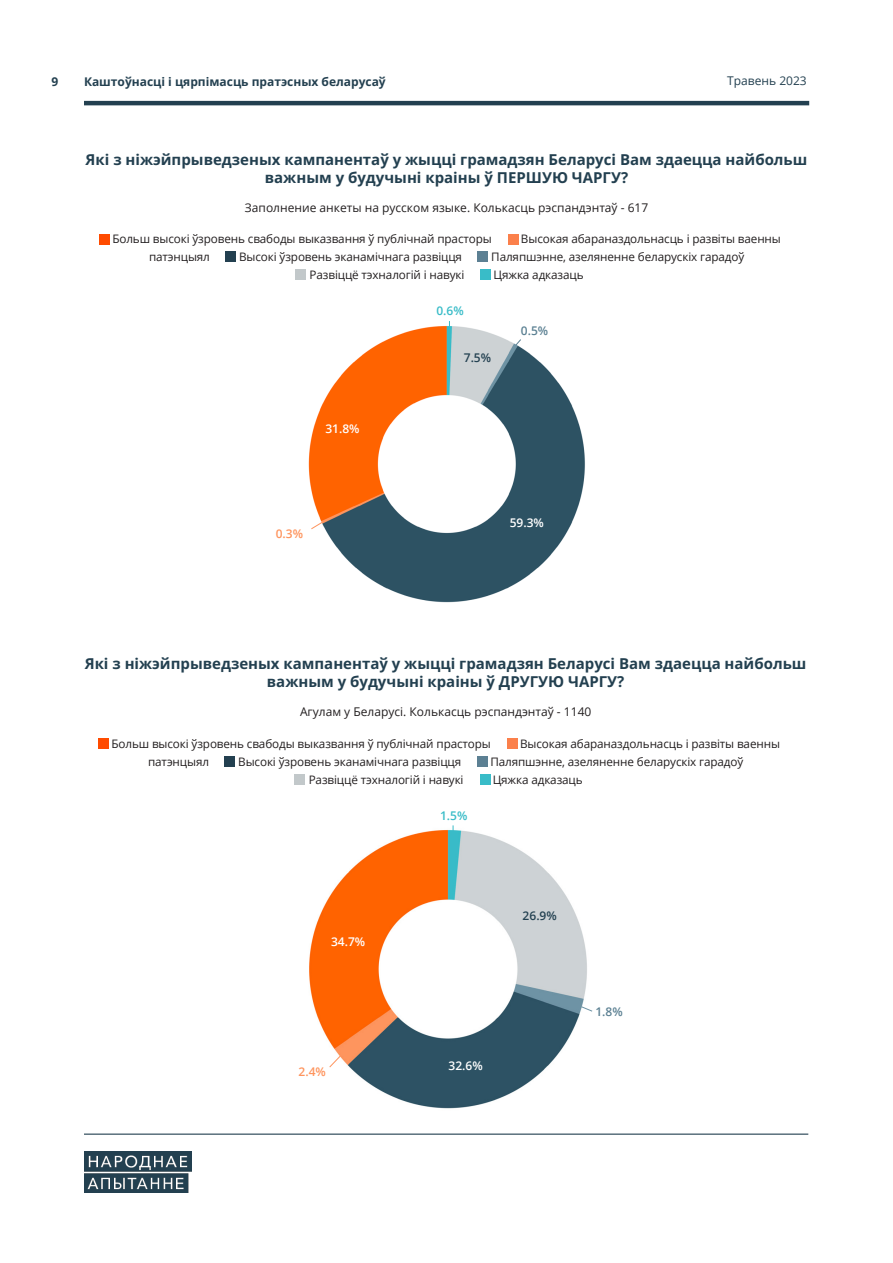
<style>
.page{position:relative;width:893px;height:1263px;background:#fff}
.page>*{position:absolute;margin:0;border:0;box-sizing:border-box;transform-origin:0 0}
.t1{font:700 15px/18px "Open Sans";color:#234050;text-align:center}
.t2{font:12px "Open Sans";color:#231f20}
.t3{font:700 12px "Open Sans";color:#234050}
.t4{font:600 12px "Open Sans";color:#fff}
.t5{font:12px "Open Sans";color:#234050}
.t6{font:600 12px "Open Sans";color:#234151}
.t7{font:600 12px "Open Sans";color:#fe945d}
.t8{font:600 12px "Open Sans";color:#5c8193}
.t9{font:600 12px "Open Sans";color:#39bcc8}
.t10{font:11.7px "Open Sans";letter-spacing:-.01em;color:#231f20}
</style>
<div class="page">
<hr style="left:84px;top:101px;width:725px;height:4px;background:#234050">
<hr style="left:84px;top:1133px;width:724px;height:2px;background:#234050">
<img style="left:84px;top:1152px;width:108px;height:40px">
<img style="left:308px;top:325px;width:277px;height:278px">
<svg style="left:311px;top:520px;width:15px;height:9px"></svg>
<svg style="left:515px;top:339px;width:6px;height:7px"></svg>
<div style="left:99px;top:234px;width:10px;height:10px;background:#ff4b00"></div>
<div style="left:98px;top:739px;width:10px;height:10px;background:#ff4b00"></div>
<div style="left:508px;top:234px;width:10px;height:10px;background:#fb804b"></div>
<div style="left:507px;top:739px;width:10px;height:10px;background:#fb804b"></div>
<div style="left:225px;top:251px;width:10px;height:10px;background:#234050"></div>
<div style="left:224px;top:756px;width:10px;height:10px;background:#234050"></div>
<div style="left:478px;top:251px;width:10px;height:10px;background:#5c8093"></div>
<div style="left:477px;top:756px;width:10px;height:10px;background:#5c8093"></div>
<div style="left:296px;top:270px;width:10px;height:10px;background:#c2c8ca"></div>
<div style="left:295px;top:775px;width:10px;height:10px;background:#c2c8ca"></div>
<div style="left:481px;top:270px;width:10px;height:10px;background:#39bcc8"></div>
<div style="left:480px;top:775px;width:10px;height:10px;background:#39bcc8"></div>
<img style="left:309px;top:825px;width:278px;height:284px">
<svg style="left:329px;top:1055px;width:12px;height:12px"></svg>
<svg style="left:581px;top:1006px;width:12px;height:6px"></svg>
<p class="t3" style="left:51px;top:74px;width:8px">9</p>
<p class="t3" style="left:84px;top:74px;width:303px">Каштоўнасці і цярпімасць пратэсных беларусаў</p>
<p class="t5" style="left:727px;top:73px;width:81px">Травень 2023</p>
<p class="t1" style="left:86px;top:150px;width:723px">Які з ніжэйпрыведзеных кампанентаў у жыцці грамадзян Беларусі Вам здаецца найбольш важным у будучыні краіны ў ПЕРШУЮ ЧАРГУ?</p>
<p class="t2" style="left:245px;top:199px;width:405px">Заполнение анкеты на русском языке. Колькасць рэспандэнтаў - 617</p>
<p class="t10" style="left:112px;top:231px;width:381px">Больш высокі ўзровень свабоды выказвання ў публічнай прасторы</p>
<p class="t10" style="left:521px;top:231px;width:261px">Высокая абараназдольнасць і развіты ваенны</p>
<p class="t10" style="left:149px;top:249px;width:62px">патэнцыял</p>
<p class="t10" style="left:239px;top:249px;width:224px">Высокі ўзровень эканамічнага развіцця</p>
<p class="t10" style="left:491px;top:249px;width:255px">Паляпшэнне, азеляненне беларускіх гарадоў</p>
<p class="t10" style="left:310px;top:267px;width:156px">Развіццё тэхналогій і навукі</p>
<p class="t10" style="left:494px;top:267px;width:92px">Цяжка адказаць</p>
<p class="t4" style="left:325px;top:421px;width:36px">31.8%</p>
<p class="t7" style="left:276px;top:526px;width:29px">0.3%</p>
<p class="t9" style="left:436px;top:303px;width:29px">0.6%</p>
<p class="t6" style="left:464px;top:350px;width:29px">7.5%</p>
<p class="t8" style="left:521px;top:322px;width:29px">0.5%</p>
<p class="t4" style="left:510px;top:515px;width:36px">59.3%</p>
<p class="t1" style="left:85px;top:654px;width:723px">Які з ніжэйпрыведзеных кампанентаў у жыцці грамадзян Беларусі Вам здаецца найбольш важным у будучыні краіны ў ДРУГУЮ ЧАРГУ?</p>
<p class="t2" style="left:300px;top:704px;width:293px">Агулам у Беларусі. Колькасць рэспандэнтаў - 1140</p>
<p class="t10" style="left:111px;top:735px;width:381px">Больш высокі ўзровень свабоды выказвання ў публічнай прасторы</p>
<p class="t10" style="left:520px;top:735px;width:261px">Высокая абараназдольнасць і развіты ваенны</p>
<p class="t10" style="left:148px;top:753px;width:62px">патэнцыял</p>
<p class="t10" style="left:238px;top:753px;width:224px">Высокі ўзровень эканамічнага развіцця</p>
<p class="t10" style="left:490px;top:753px;width:255px">Паляпшэнне, азеляненне беларускіх гарадоў</p>
<p class="t10" style="left:309px;top:771px;width:156px">Развіццё тэхналогій і навукі</p>
<p class="t10" style="left:493px;top:771px;width:92px">Цяжка адказаць</p>
<p class="t4" style="left:331px;top:933px;width:36px">34.7%</p>
<p class="t7" style="left:299px;top:1064px;width:29px">2.4%</p>
<p class="t9" style="left:440px;top:807px;width:29px">1.5%</p>
<p class="t4" style="left:448px;top:1058px;width:36px">32.6%</p>
<p class="t6" style="left:523px;top:907px;width:36px">26.9%</p>
<p class="t8" style="left:595px;top:1003px;width:29px">1.8%</p>
</div>
